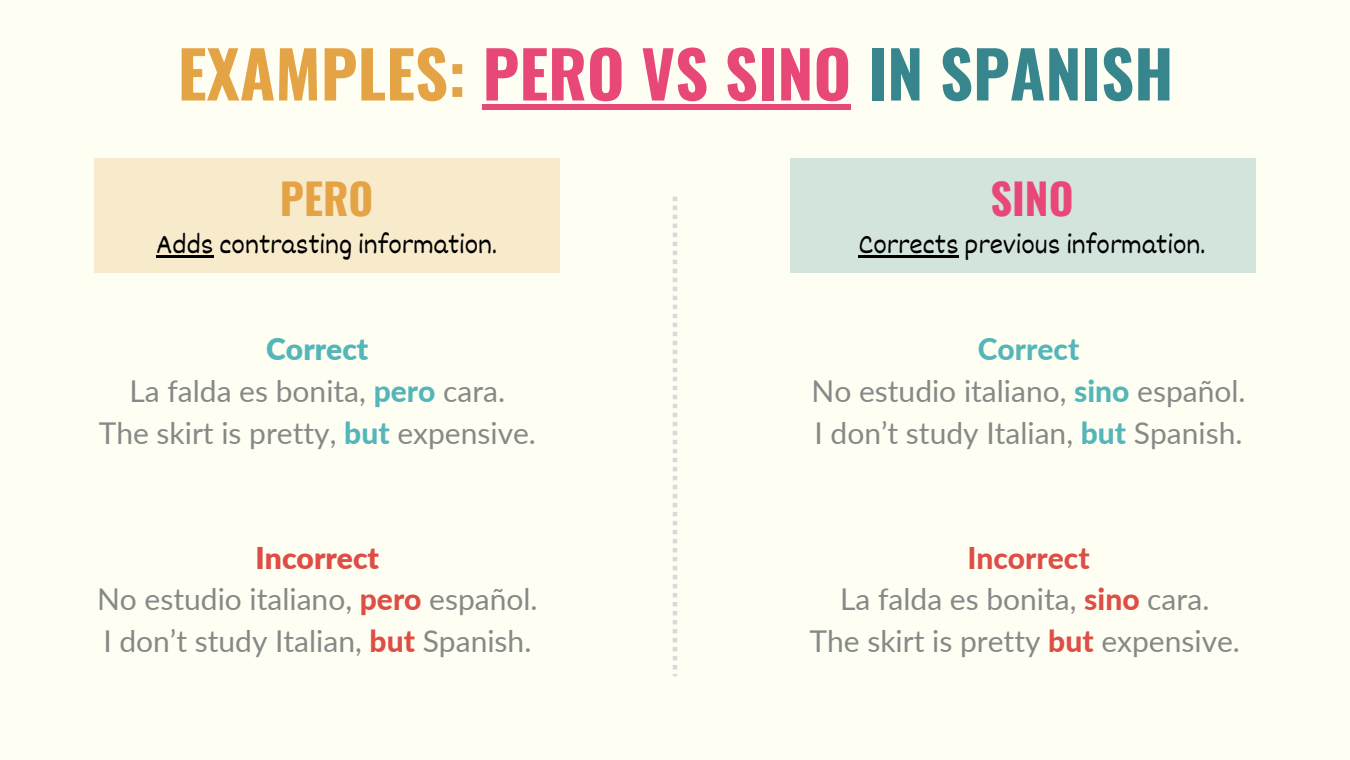
<style>
.page{position:relative;width:1350px;height:760px;background:#fff}
.page>*{position:absolute;margin:0;border:0;box-sizing:border-box;transform-origin:0 0}
.t1{font:700 64.5px "Oswald";color:#e84878}
.t2{font:700 42.45px "Oswald";color:#e84878}
.t3{font:700 42.45px "Oswald";color:#e4a446}
.t4{font:30px/41.7px "Lato";color:#888;text-align:center}
.t5{font:28.5px "Dekko";color:#000}
.s1{color:#e4a446}
.s2{color:#37868e}
.s3{font-weight:900;color:#54b6b9}
.s4{font-weight:800;color:#54b6b9}
.s5{font-weight:900;color:#dd4e46}
.s6{font-weight:800;color:#dd4e46}
</style>
<div class="page">
<div style="left:0;top:0;width:1350px;height:759px;background:#fefff2"></div>
<div style="left:483px;top:104px;width:368px;height:5px;background:#e84878"></div>
<div style="left:790px;top:158px;width:466px;height:114px;background:#d3e4dc"></div>
<hr style="left:859px;top:255px;width:100px;height:2px;background:#000">
<div style="left:94px;top:158px;width:465px;height:114px;background:#f8ebcc"></div>
<hr style="left:156px;top:255px;width:58px;height:2px;background:#000">
<svg style="left:673px;top:196px;width:4px;height:480px"></svg>
<h1 class="t1" style="left:178px;top:23px;width:997px"><span class="s1">EXAMPLES:</span> PERO VS SINO <span class="s2">IN SPANISH</span></h1>
<h2 class="t3" style="left:280px;top:165px;width:95px">PERO</h2>
<p class="t5" style="left:156px;top:226px;width:343px">Adds contrasting information.</p>
<p class="t4" style="left:99px;top:327px;width:439px"><span class="s3">Correct<br></span>La falda es bonita, <span class="s4">pero</span> cara.<br>The skirt is pretty, <span class="s4">but</span> expensive.</p>
<p class="t4" style="left:97px;top:536px;width:442px"><span class="s5">Incorrect<br></span>No estudio italiano, <span class="s6">pero</span> español.<br>I don’t study Italian, <span class="s6">but</span> Spanish.</p>
<h2 class="t2" style="left:990px;top:165px;width:85px">SINO</h2>
<p class="t5" style="left:859px;top:226px;width:348px">Corrects previous information.</p>
<p class="t4" style="left:811px;top:327px;width:436px"><span class="s4">Correct<br></span>No estudio italiano, <span class="s4">sino</span> español.<br>I don’t study Italian, <span class="s4">but</span> Spanish.</p>
<p class="t4" style="left:809px;top:536px;width:432px"><span class="s6">Incorrect<br></span>La falda es bonita, <span class="s6">sino</span> cara.<br>The skirt is pretty <span class="s6">but</span> expensive.</p>
</div>
